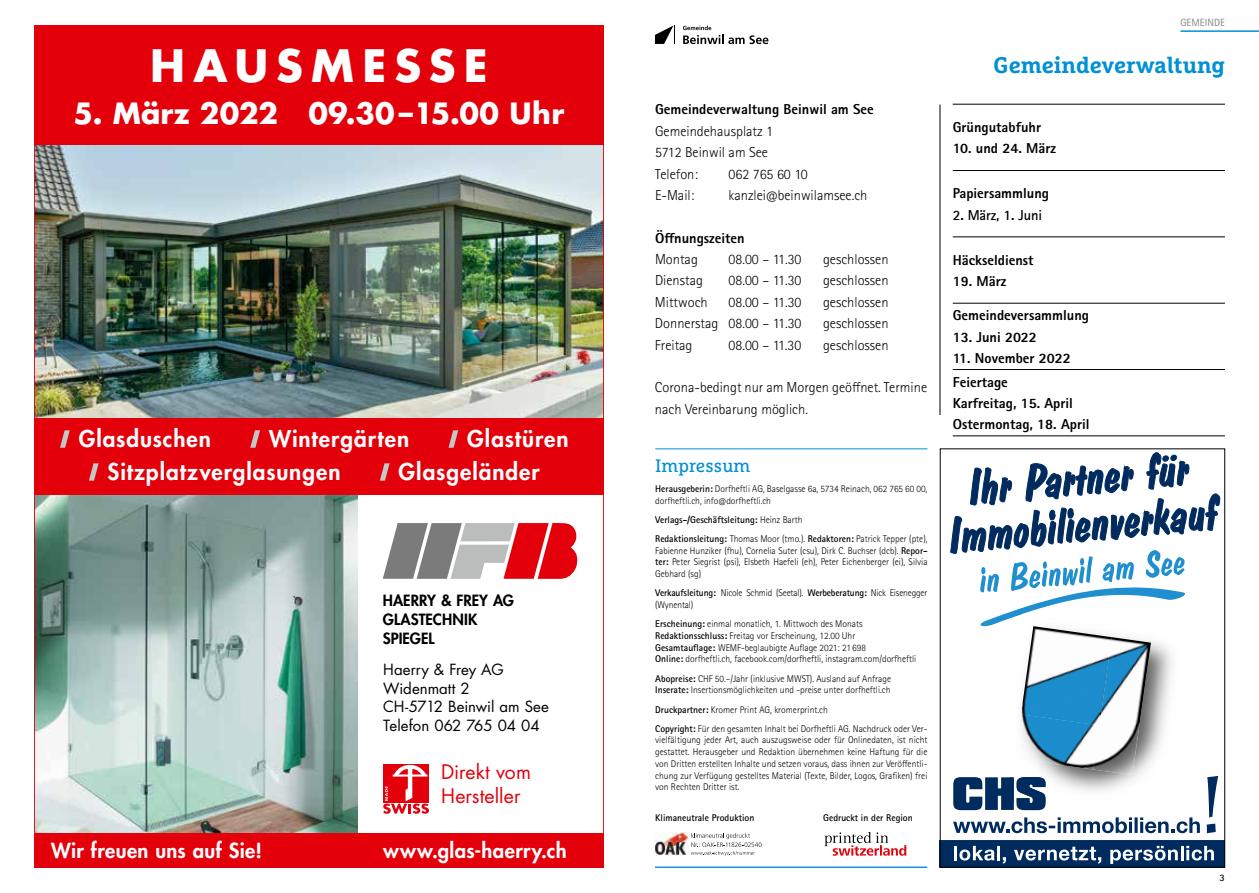
<style>
.page{position:relative;width:1259px;height:893px;background:#fff}
.page>*{position:absolute;margin:0;border:0;box-sizing:border-box;transform-origin:0 0}
.t1{font:700 43.5px "Futura";letter-spacing:.185em;color:#fff}
.t2{font:700 28.5px "Futura";letter-spacing:.005em;color:#fff}
.t3{font:800 22.5px "Futura";letter-spacing:.045em;color:#fff}
.t4{font:700 22.5px "Marselis Slab Pro";color:#0090d6}
.t5{font:800 20.25px "Futura";letter-spacing:.02em;color:#fff}
.t6{font:19.5px/24px "Futura";letter-spacing:.005em;color:#e3000b}
.t7{font:18px "Marselis Slab Pro";color:#0090d6}
.t8{font:800 15.15px/18.6px "Futura";letter-spacing:.005em;color:#000}
.t9{font:15px/18.8px "Futura";letter-spacing:-.005em;color:#000}
.t10{font:300 14.4px/21.3px "Rotis Sans Serif Std";color:#000}
.t11{font:800 14.4px/21.3px "Rotis Sans Serif Std";color:#000}
.t12{font:700 14.4px "Rotis Sans Serif Std";letter-spacing:-.01em;color:#000}
.t13{font:10.5px "Rotis Sans Serif Std";color:#868786}
.t14{font:700 9.9px "Rotis Sans Serif Std";color:#000}
.t15{font:300 9.75px/11.7px "Rotis Sans Serif Std";color:#000}
.t16{font:700 9.75px/19.2px "Rotis Sans Serif Std";color:#000}
.s1{font-weight:700}
.s2{font-weight:300}
</style>
<div class="page">
<hr style="left:1180px;top:30px;width:79px;height:2px;background:#0090d6">
<svg style="left:683px;top:26px;width:85px;height:18px"></svg>
<svg style="left:655px;top:26px;width:20px;height:18px"></svg>
<hr style="left:655px;top:449px;width:272px;height:1px;background:#0090d6">
<svg style="left:942px;top:776px;width:281px;height:89px"></svg>
<svg style="left:950px;top:452px;width:269px;height:174px"></svg>
<img style="left:1009px;top:614px;width:176px;height:189px">
<img style="left:1009px;top:777px;width:36px;height:26px">
<img style="left:1009px;top:614px;width:14px;height:5px">
<img style="left:1021px;top:626px;width:91px;height:88px">
<img style="left:1093px;top:637px;width:58px;height:138px">
<img style="left:1014px;top:714px;width:85px;height:55px">
<hr style="left:939px;top:105px;width:1px;height:310px;background:#000">
<hr style="left:952px;top:104px;width:273px;height:1px;background:#000">
<hr style="left:952px;top:170px;width:273px;height:1px;background:#000">
<hr style="left:952px;top:237px;width:273px;height:1px;background:#000">
<hr style="left:952px;top:303px;width:273px;height:1px;background:#000">
<hr style="left:952px;top:369px;width:273px;height:1px;background:#000">
<hr style="left:952px;top:436px;width:273px;height:1px;background:#000">
<hr style="left:655px;top:867px;width:272px;height:1px;background:#0090d6">
<svg style="left:824px;top:832px;width:82px;height:24px"></svg>
<svg style="left:691px;top:833px;width:70px;height:23px"></svg>
<img style="left:655px;top:832px;width:34px;height:24px">
<img style="left:36px;top:494px;width:321px;height:339px">
<svg style="left:383px;top:523px;width:194px;height:56px;background:#be7a7d"></svg>
<div style="left:383px;top:764px;width:46px;height:38px;background:#e3000b"></div>
<svg style="left:383px;top:765px;width:46px;height:49px"></svg>
<img style="left:36px;top:145px;width:566px;height:273px">
<div style="left:34px;top:833px;width:570px;height:34px;background:#e3000b"></div>
<div style="left:34px;top:418px;width:570px;height:76px;background:#e3000b"></div>
<div style="left:34px;top:26px;width:570px;height:119px;background:#e3000b"></div>
<svg style="left:60px;top:430px;width:10px;height:18px"></svg>
<svg style="left:250px;top:430px;width:10px;height:18px"></svg>
<svg style="left:448px;top:430px;width:10px;height:18px"></svg>
<svg style="left:89px;top:463px;width:10px;height:18px"></svg>
<svg style="left:380px;top:463px;width:9px;height:18px"></svg>
<h1 class="t1" style="left:150px;top:35px;width:339px">HAUSMESSE</h1>
<h2 class="t2" style="left:74px;top:93px;width:492px">5. März 2022 09.30–15.00 Uhr</h2>
<h3 class="t3" style="left:79px;top:424px;width:134px">Glasduschen</h3>
<h3 class="t3" style="left:269px;top:424px;width:142px">Wintergärten</h3>
<h3 class="t3" style="left:467px;top:424px;width:103px">Glastüren</h3>
<h3 class="t3" style="left:108px;top:457px;width:234px">Sitzplatzverglasungen</h3>
<h3 class="t3" style="left:398px;top:457px;width:143px">Glasgeländer</h3>
<h3 class="t8" style="left:383px;top:591px;width:133px">HAERRY &amp; FREY AG<br>GLASTECHNIK<br>SPIEGEL</h3>
<h3 class="t9" style="left:383px;top:660px;width:167px">Haerry &amp; Frey AG<br>Widenmatt 2<br>CH-5712 Beinwil am See<br>Telefon 062 765 04 04</h3>
<h3 class="t6" style="left:441px;top:759px;width:91px">Direkt vom<br>Hersteller</h3>
<h3 class="t5" style="left:51px;top:837px;width:212px">Wir freuen uns auf Sie!</h3>
<h3 class="t5" style="left:383px;top:837px;width:185px">www.glas-haerry.ch</h3>
<h3 class="t11" style="left:655px;top:99px;width:220px">Gemeindeverwaltung Beinwil am See</h3>
<h3 class="t10" style="left:655px;top:121px;width:120px">Gemeindehausplatz 1<br>5712 Beinwil am See<br>Telefon:</h3>
<h3 class="t10" style="left:728px;top:163px;width:81px">062 765 60 10</h3>
<h3 class="t10" style="left:655px;top:185px;width:41px">E-Mail:</h3>
<h3 class="t10" style="left:728px;top:185px;width:140px">kanzlei@beinwilamsee.ch</h3>
<h3 class="t11" style="left:655px;top:227px;width:91px">Öffnungszeiten</h3>
<h3 class="t10" style="left:655px;top:249px;width:44px">Montag</h3>
<h3 class="t10" style="left:728px;top:249px;width:75px">08.00 – 11.30</h3>
<h3 class="t10" style="left:823px;top:249px;width:67px">geschlossen</h3>
<h3 class="t10" style="left:655px;top:270px;width:49px">Dienstag</h3>
<h3 class="t10" style="left:728px;top:270px;width:75px">08.00 – 11.30</h3>
<h3 class="t10" style="left:823px;top:270px;width:67px">geschlossen</h3>
<h3 class="t10" style="left:655px;top:292px;width:54px">Mittwoch</h3>
<h3 class="t10" style="left:728px;top:292px;width:75px">08.00 – 11.30</h3>
<h3 class="t10" style="left:823px;top:292px;width:67px">geschlossen</h3>
<h3 class="t10" style="left:655px;top:313px;width:148px">Donnerstag 08.00 – 11.30</h3>
<h3 class="t10" style="left:823px;top:313px;width:67px">geschlossen</h3>
<h3 class="t10" style="left:655px;top:334px;width:39px">Freitag</h3>
<h3 class="t10" style="left:728px;top:334px;width:75px">08.00 – 11.30</h3>
<h3 class="t10" style="left:823px;top:334px;width:67px">geschlossen</h3>
<h3 class="t10" style="left:655px;top:377px;width:274px">Corona-bedingt nur am Morgen geöffnet. Termine nach Vereinbarung möglich.</h3>
<h3 class="t7" style="left:655px;top:455px;width:96px">Impressum</h3>
<p class="t15" style="left:655px;top:483px;width:274px"><span class="s1">Herausgeberin:</span> Dorfheftli AG, Baselgasse 6a, 5734 Reinach, 062 765 60 00, dorfheftli.ch, info@dorfheftli.ch</p>
<p class="t16" style="left:655px;top:510px;width:274px">Verlags-/Geschäftsleitung: <span class="s2">Heinz Barth<br></span>Redaktionsleitung: <span class="s2">Thomas Moor (tmo.).</span> Redaktoren: <span class="s2">Patrick Tepper (pte),</span></p>
<p class="t15" style="left:655px;top:545px;width:274px;text-align:justify">Fabienne Hunziker (fhu), Cornelia Suter (csu), Dirk C. Buchser (dcb). <span class="s1">Repor&shy;ter:</span> Peter Siegrist (psi), Elsbeth Haefeli (eh), Peter Eichenberger (ei), Silvia Gebhard (sg)</p>
<p class="t15" style="left:655px;top:587px;width:274px"><span class="s1">Verkaufsleitung:</span> Nicole Schmid (Seetal). <span class="s1">Werbeberatung:</span> Nick Eisenegger (Wynental)</p>
<p class="t15" style="left:655px;top:618px;width:263px"><span class="s1">Erscheinung:</span> einmal monatlich, 1. Mittwoch des Monats <span class="s1">Redaktionsschluss:</span> Freitag vor Erscheinung, 12.00 Uhr <span class="s1">Gesamtauflage:</span> WEMF-beglaubigte Auflage 2021: 21 698<br><span class="s1">Online:</span> dorfheftli.ch, facebook.com/dorfheftli, instagram.com/dorfheftli</p>
<p class="t15" style="left:655px;top:673px;width:237px"><span class="s1">Abopreise:</span> CHF 50.–/Jahr (inklusive MWST). Ausland auf Anfrage<br><span class="s1">Inserate:</span> Insertionsmöglichkeiten und -preise unter dorfheftli.ch</p>
<p class="t15" style="left:655px;top:700px;width:274px;line-height:19.2px"><span class="s1">Druckpartner:</span> Kromer Print AG, kromerprint.ch<br><span class="s1">Copyright:</span> Für den gesamten Inhalt bei Dorfheftli AG. Nachdruck oder Ver-</p>
<p class="t15" style="left:655px;top:734px;width:274px;text-align:justify">vielfältigung jeder Art, auch auszugsweise oder für Onlinedaten, ist nicht gestattet. Herausgeber und Redaktion übernehmen keine Haftung für die von Dritten erstellten Inhalte und setzen voraus, dass ihnen zur Veröffentli&shy;chung zur Verfügung gestelltes Material (Texte, Bilder, Logos, Grafiken) frei von Rechten Dritter ist.</p>
<p class="t16" style="left:655px;top:808px;width:101px">Klimaneutrale Produktion</p>
<p class="t16" style="left:823px;top:808px;width:91px">Gedruckt in der Region</p>
<p class="t13" style="left:1180px;top:16px;width:46px">GEMEINDE</p>
<h3 class="t4" style="left:993px;top:51px;width:233px">Gemeindeverwaltung</h3>
<h3 class="t11" style="left:952px;top:116px;width:90px">Grüngutabfuhr</h3>
<h3 class="t11" style="left:952px;top:138px;width:105px">10. und 24. März</h3>
<h3 class="t11" style="left:952px;top:183px;width:98px">Papiersammlung</h3>
<h3 class="t12" style="left:952px;top:206px;width:91px">2. März, 1. Juni</h3>
<h3 class="t11" style="left:952px;top:249px;width:82px">Häckseldienst</h3>
<h3 class="t11" style="left:952px;top:270px;width:55px">19. März</h3>
<h3 class="t11" style="left:952px;top:305px;width:138px">Gemeindeversammlung</h3>
<h3 class="t11" style="left:952px;top:326px;width:86px">13. Juni 2022</h3>
<h3 class="t11" style="left:952px;top:347px;width:119px">11. November 2022</h3>
<h3 class="t11" style="left:952px;top:371px;width:138px">Feiertage<br>Karfreitag, 15. April<br>Ostermontag, 18. April</h3>
<p class="t14" style="left:1219px;top:871px;width:7px">3</p>
</div>
